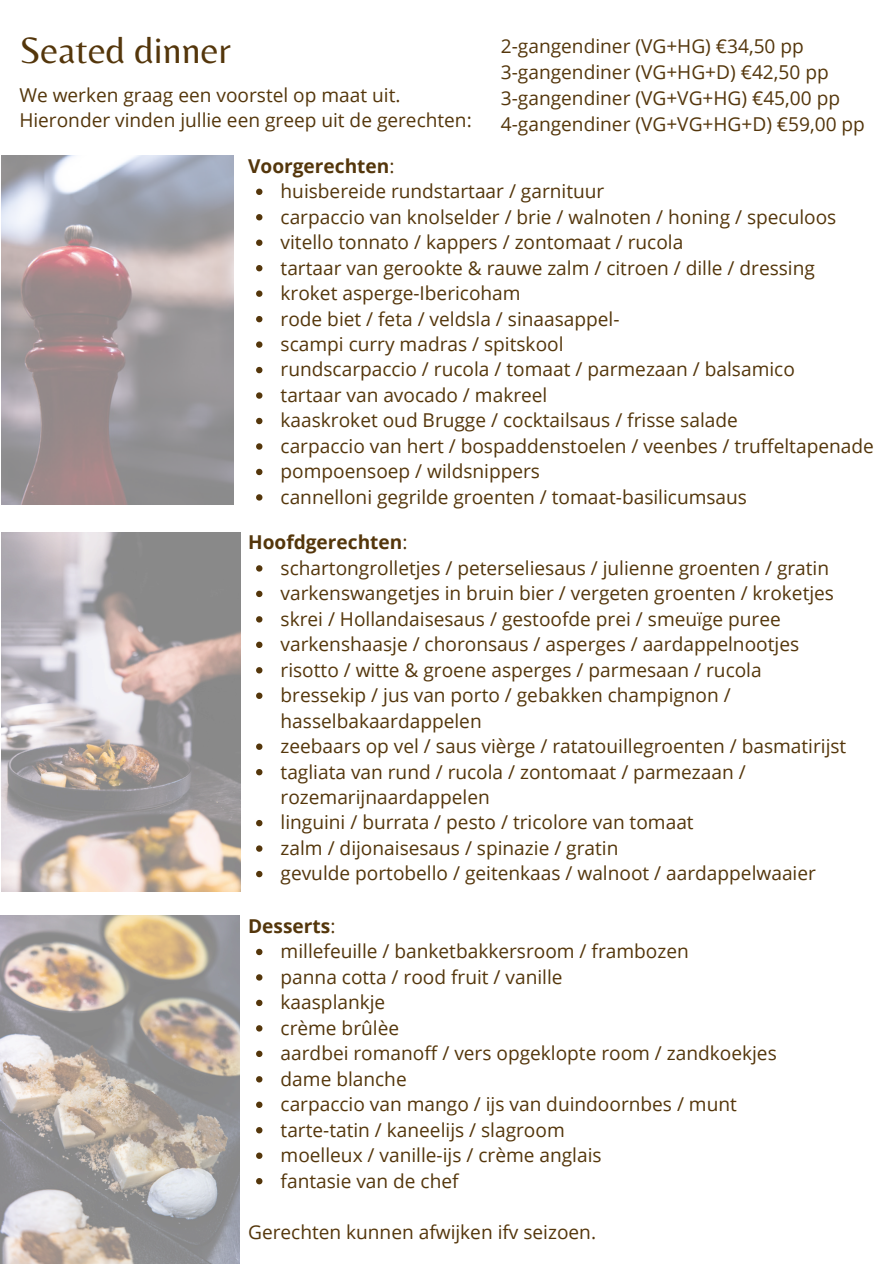
<style>
.page{position:relative;width:894px;height:1264px;background:#fff}
.page>*{position:absolute;margin:0;border:0;box-sizing:border-box;transform-origin:0 0}
.t1{font:38.25px "Belleza";color:#54360b}
.t2{font:19.05px/25.5px "Open Sans";color:#54360b}
.t3{font:700 19.05px "Open Sans";color:#54360b}
.s1{font-weight:400}
</style>
<div class="page">
<img style="left:1px;top:532px;width:239px;height:359px">
<svg style="left:256px;top:565px;width:6px;height:6px"></svg>
<svg style="left:256px;top:590px;width:6px;height:7px"></svg>
<svg style="left:256px;top:616px;width:6px;height:6px"></svg>
<svg style="left:256px;top:641px;width:6px;height:7px"></svg>
<svg style="left:256px;top:667px;width:6px;height:6px"></svg>
<svg style="left:256px;top:692px;width:6px;height:7px"></svg>
<svg style="left:256px;top:743px;width:6px;height:7px"></svg>
<svg style="left:256px;top:769px;width:6px;height:6px"></svg>
<svg style="left:256px;top:820px;width:6px;height:6px"></svg>
<svg style="left:256px;top:845px;width:6px;height:6px"></svg>
<svg style="left:256px;top:870px;width:6px;height:7px"></svg>
<img style="left:1px;top:155px;width:233px;height:349px">
<svg style="left:256px;top:189px;width:6px;height:6px"></svg>
<svg style="left:256px;top:214px;width:6px;height:6px"></svg>
<svg style="left:256px;top:239px;width:6px;height:7px"></svg>
<svg style="left:256px;top:265px;width:6px;height:6px"></svg>
<svg style="left:256px;top:290px;width:6px;height:7px"></svg>
<svg style="left:256px;top:316px;width:6px;height:6px"></svg>
<svg style="left:256px;top:341px;width:6px;height:7px"></svg>
<svg style="left:256px;top:367px;width:6px;height:6px"></svg>
<svg style="left:256px;top:392px;width:6px;height:7px"></svg>
<svg style="left:256px;top:418px;width:6px;height:6px"></svg>
<svg style="left:256px;top:443px;width:6px;height:6px"></svg>
<svg style="left:256px;top:469px;width:6px;height:6px"></svg>
<svg style="left:256px;top:494px;width:6px;height:6px"></svg>
<img style="left:0;top:915px;width:239px;height:348px">
<svg style="left:256px;top:948px;width:6px;height:7px"></svg>
<svg style="left:256px;top:974px;width:6px;height:6px"></svg>
<svg style="left:256px;top:999px;width:6px;height:7px"></svg>
<svg style="left:256px;top:1025px;width:6px;height:6px"></svg>
<svg style="left:256px;top:1050px;width:6px;height:7px"></svg>
<svg style="left:256px;top:1076px;width:6px;height:6px"></svg>
<svg style="left:256px;top:1101px;width:6px;height:6px"></svg>
<svg style="left:256px;top:1127px;width:6px;height:6px"></svg>
<svg style="left:256px;top:1152px;width:6px;height:6px"></svg>
<svg style="left:256px;top:1178px;width:6px;height:6px"></svg>
<p class="t1" style="left:19px;top:28px;width:213px">Seated dinner</p>
<p class="t2" style="left:500px;top:33px;width:365px">2-gangendiner (VG+HG) €34,50 pp 3-gangendiner (VG+HG+D) €42,50 pp 3-gangendiner (VG+VG+HG) €45,00 pp 4-gangendiner (VG+VG+HG+D) €59,00 pp</p>
<p class="t2" style="left:19px;top:81px;width:454px">We werken graag een voorstel op maat uit.<br>Hieronder vinden jullie een greep uit de gerechten:</p>
<p class="t3" style="left:248px;top:152px;width:148px">Voorgerechten<span class="s1">:</span></p>
<p class="t2" style="left:280px;top:178px;width:325px">huisbereide rundstartaar / garnituur</p>
<p class="t2" style="left:280px;top:203px;width:557px">carpaccio van knolselder / brie / walnoten / honing / speculoos</p>
<p class="t2" style="left:280px;top:229px;width:404px">vitello tonnato / kappers / zontomaat / rucola</p>
<p class="t2" style="left:280px;top:254px;width:535px">tartaar van gerookte &amp; rauwe zalm / citroen / dille / dressing</p>
<p class="t2" style="left:280px;top:280px;width:241px">kroket asperge-Ibericoham</p>
<p class="t2" style="left:280px;top:305px;width:340px">rode biet / feta / veldsla / sinaasappel-</p>
<p class="t2" style="left:280px;top:331px;width:284px">scampi curry madras / spitskool</p>
<p class="t2" style="left:280px;top:356px;width:515px">rundscarpaccio / rucola / tomaat / parmezaan / balsamico</p>
<p class="t2" style="left:280px;top:382px;width:268px">tartaar van avocado / makreel</p>
<p class="t2" style="left:280px;top:407px;width:458px">kaaskroket oud Brugge / cocktailsaus / frisse salade</p>
<p class="t2" style="left:280px;top:432px;width:594px">carpaccio van hert / bospaddenstoelen / veenbes / truffeltapenade</p>
<p class="t2" style="left:280px;top:458px;width:261px">pompoensoep / wildsnippers</p>
<p class="t2" style="left:280px;top:483px;width:468px">cannelloni gegrilde groenten / tomaat-basilicumsaus</p>
<h1 class="t3" style="left:248px;top:529px;width:161px">Hoofdgerechten<span class="s1">:</span></h1>
<h2 class="t2" style="left:280px;top:554px;width:550px">schartongrolletjes / peterseliesaus / julienne groenten / gratin</h2>
<h2 class="t2" style="left:280px;top:580px;width:555px">varkenswangetjes in bruin bier / vergeten groenten / kroketjes</h2>
<p class="t2" style="left:280px;top:605px;width:501px">skrei / Hollandaisesaus / gestoofde prei / smeuïge puree</p>
<p class="t2" style="left:280px;top:631px;width:520px">varkenshaasje / choronsaus / asperges / aardappelnootjes</p>
<p class="t2" style="left:280px;top:656px;width:482px">risotto / witte &amp; groene asperges / parmesaan / rucola</p>
<p class="t2" style="left:280px;top:682px;width:451px">bressekip / jus van porto / gebakken champignon / hasselbakaardappelen</p>
<p class="t2" style="left:280px;top:733px;width:567px">zeebaars op vel / saus vièrge / ratatouillegroenten / basmatirijst</p>
<p class="t2" style="left:280px;top:758px;width:466px">tagliata van rund / rucola / zontomaat / parmezaan / rozemarijnaardappelen</p>
<p class="t2" style="left:280px;top:809px;width:414px">linguini / burrata / pesto / tricolore van tomaat</p>
<p class="t2" style="left:280px;top:834px;width:339px">zalm / dijonaisesaus / spinazie / gratin</p>
<p class="t2" style="left:280px;top:860px;width:536px">gevulde portobello / geitenkaas / walnoot / aardappelwaaier</p>
<p class="t3" style="left:248px;top:912px;width:89px">Desserts<span class="s1">:</span></p>
<p class="t2" style="left:280px;top:938px;width:409px">millefeuille / banketbakkersroom / frambozen</p>
<p class="t2" style="left:280px;top:963px;width:283px">panna cotta / rood fruit / vanille</p>
<p class="t2" style="left:280px;top:989px;width:106px">kaasplankje</p>
<p class="t2" style="left:280px;top:1014px;width:120px">crème brûlèe</p>
<p class="t2" style="left:280px;top:1040px;width:497px">aardbei romanoff / vers opgeklopte room / zandkoekjes</p>
<p class="t2" style="left:280px;top:1065px;width:128px">dame blanche</p>
<p class="t2" style="left:280px;top:1090px;width:457px">carpaccio van mango / ijs van duindoornbes / munt</p>
<p class="t2" style="left:280px;top:1116px;width:286px">tarte-tatin / kaneelijs / slagroom</p>
<p class="t2" style="left:280px;top:1141px;width:322px">moelleux / vanille-ijs / crème anglais</p>
<p class="t2" style="left:280px;top:1167px;width:179px">fantasie van de chef</p>
<p class="t2" style="left:248px;top:1218px;width:349px">Gerechten kunnen afwijken ifv seizoen.</p>
</div>
